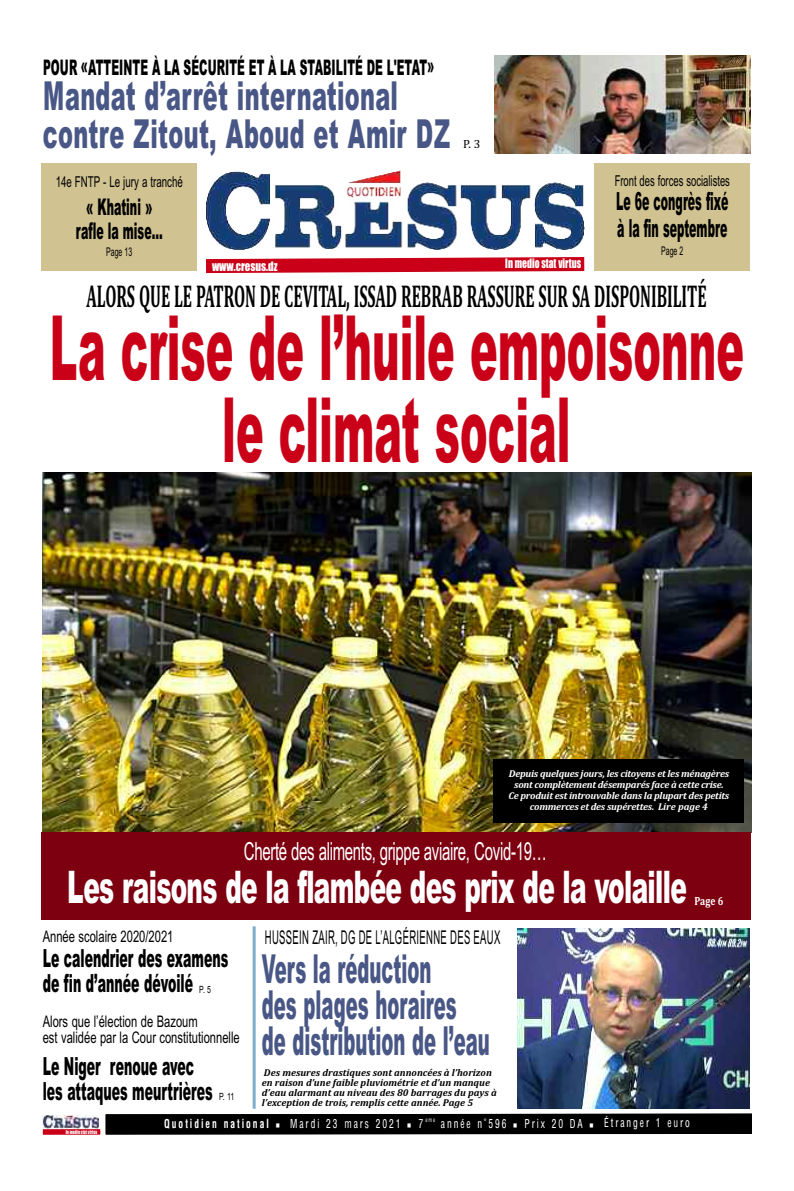
<style>
.page{position:relative;width:794px;height:1191px;background:#fff}
.page>*{position:absolute;margin:0;border:0;box-sizing:border-box;transform-origin:0 0}
.t1{font:900 90px/82px "Arial";color:#c90017;text-align:center;scale:.46 1}
.t2{font:900 45px "Arial";letter-spacing:-.025em;color:#fff;scale:.55 1}
.t3{font:900 40px/36px "Arial";letter-spacing:.015em;color:#495786;scale:.45 1}
.t4{font:900 40px/38px "Arial";letter-spacing:.015em;color:#495786;scale:.56 1}
.t5{font:700 32px "Cambria";color:#000;scale:.5 1}
.t6{font:900 25px/25.6px "Arial";color:#000;scale:.5 1}
.t7{font:25px "Arial";letter-spacing:-.02em;color:#fff;scale:.6 1}
.t8{font:900 25px/27px "Arial";color:#000;scale:.44 1}
.t9{font:900 23px/23.6px "Arial";color:#000;text-align:center;scale:.48 1}
.t10{font:900 21.5px "Arial";letter-spacing:.01em;color:#000;scale:.5 1}
.t11{font:19px "Arial";letter-spacing:.035em;color:#000;scale:.5 1}
.t12{font:16px/16px "Arial";color:#000;scale:.7 1}
.t13{font:15px "Arial";color:#000;scale:.63 1}
.t14{font:15px "Arial";color:#000;scale:.65 1}
.t15{font:700 12px "Arena Condensed";letter-spacing:.2em;color:#fff;scale:.79 1}
.t16{font:12px "Arena Condensed";letter-spacing:.2em;color:#fff;scale:.79 1}
.t17{font:12px "Impact";color:#fff;scale:.8 1}
.t18{font:12px "Impact";color:#fff;scale:.9 1}
.t19{font:12px "Arial";color:#000;scale:.58 1}
.t20{font:700 12px "Cambria";color:#fff;scale:.8 1}
.t21{font:12px "Cambria";color:#000}
.t22{font:italic 700 10px/10px "Cambria";color:#000}
.t23{font:italic 700 10px/11px "Cambria";letter-spacing:-.025em;color:#fff;text-align:center}
.t24{font:10px "Arial";color:#000;scale:.7 1}
.t25{font:6px "Arena Condensed";color:#fff;scale:.79 1}
.t26{font:5px "Impact";letter-spacing:-.005em;color:#fff;scale:.8 1}
.s1{font-weight:400}
</style>
<div class="page">
<div style="left:41px;top:163px;width:156px;height:108px;background:#d0c291"></div>
<img style="left:43px;top:472px;width:708px;height:360px">
<div style="left:106px;top:1113px;width:646px;height:21px;background:#000"></div>
<img style="left:43px;top:1115px;width:56px;height:14px">
<div style="left:43px;top:1129px;width:57px;height:5px;background:#c90017"></div>
<img style="left:206px;top:170px;width:379px;height:80px">
<svg style="left:206px;top:257px;width:379px;height:17px;background:#d22d40"></svg>
<div style="left:41px;top:832px;width:709px;height:87px;background:#7d0011"></div>
<img style="left:518px;top:929px;width:232px;height:179px">
<div style="left:594px;top:163px;width:156px;height:108px;background:#d0c291"></div>
<div style="left:493px;top:759px;width:251px;height:64px;background:#000"></div>
<img style="left:495px;top:55px;width:255px;height:99px">
<hr style="left:253px;top:926px;width:3px;height:182px;background:#7cadcd">
<h3 class="t10" style="left:43px;top:55px;width:784px">POUR «ATTEINTE À LA SÉCURITÉ ET À LA STABILITÉ DE L'ETAT»</h3>
<h3 class="t4" style="left:43px;top:77px;width:729px">Mandat d’arrêt international contre Zitout, Aboud et Amir DZ</h3>
<p class="t21" style="left:463px;top:137px;width:19px">P. 3</p>
<h3 class="t14" style="left:56px;top:173px;width:197px">14e FnTP - le jury a tranché</h3>
<h3 class="t9" style="left:76px;top:196px;width:182px">« Khatini » rafle la mise…</h3>
<p class="t19" style="left:106px;top:245px;width:47px">Page 13</p>
<p class="t18" style="left:212px;top:259px;width:74px">www.cresus.dz</p>
<p class="t17" style="left:505px;top:257px;width:96px">In medio stat virtus</p>
<h3 class="t13" style="left:614px;top:172px;width:184px">Front des forces socialistes</h3>
<h3 class="t8" style="left:616px;top:188px;width:257px">Le 6e congrès fixé à la fin septembre</h3>
<p class="t19" style="left:661px;top:244px;width:40px">Page 2</p>
<h3 class="t5" style="left:86px;top:277px;width:1241px">ALORS QUE LE PATRON DE CEVITAL, ISSAD REBRAB RASSURE SUR SA DISPONIBILITÉ</h3>
<h1 class="t1" style="left:50px;top:308px;width:1510px">La crise de l’huile empoisonne le climat social</h1>
<p class="t23" style="left:508px;top:768px;width:222px">Depuis quelques jours, les citoyens et les ménagères sont complètement désemparés face à cette crise.<br>Ce produit est introuvable dans la plupart des petits commerces et des supérettes. Lire page 4</p>
<h3 class="t7" style="left:244px;top:836px;width:507px">Cherté des aliments, grippe aviaire, Covid-19…</h3>
<h2 class="t2" style="left:67px;top:861px;width:1128px">Les raisons de la flambée des prix de la volaille</h2>
<h3 class="t12" style="left:43px;top:928px;width:188px">année scolaire 2020/2021</h3>
<h3 class="t6" style="left:43px;top:945px;width:373px">Le calendrier des examens de fin d’année dévoilé</h3>
<p class="t24" style="left:199px;top:983px;width:18px">P. 5</p>
<h3 class="t12" style="left:43px;top:1013px;width:283px">alors que l’élection de Bazoum<br>est validée par la Cour constitutionnelle</h3>
<h3 class="t6" style="left:43px;top:1053px;width:342px">Le Niger renoue avec les attaques meurtrières</h3>
<p class="t24" style="left:219px;top:1090px;width:23px">P. 11</p>
<h3 class="t11" style="left:265px;top:926px;width:473px">Hussein Zair, DG De l’alGérienne Des eaux</h3>
<h3 class="t3" style="left:262px;top:951px;width:508px">Vers la réduction<br>des plages horaires de distribution de l’eau</h3>
<p class="t22" style="left:262px;top:1067px;width:236px">Des mesures drastiques sont annoncées à l’horizon en raison d’une faible pluviométrie et d’un manque d’eau alarmant au niveau des 80 barrages du pays à l’exception de trois, remplis cette année. Page 5</p>
<p class="t20" style="left:694px;top:893px;width:38px">Page 6</p>
<p class="t26" style="left:66px;top:1129px;width:41px">In medio stat virtus</p>
<p class="t15" style="left:164px;top:1116px;width:330px">Quotidien national ■ <span class="s1">Mardi 23 mars 2021</span> ■ <span class="s1">7</span></p>
<p class="t25" style="left:425px;top:1116px;width:14px">eme</p>
<p class="t16" style="left:441px;top:1116px;width:317px">année n°596 ■ Prix 20 DA ■ Étranger 1 euro</p>
</div>
